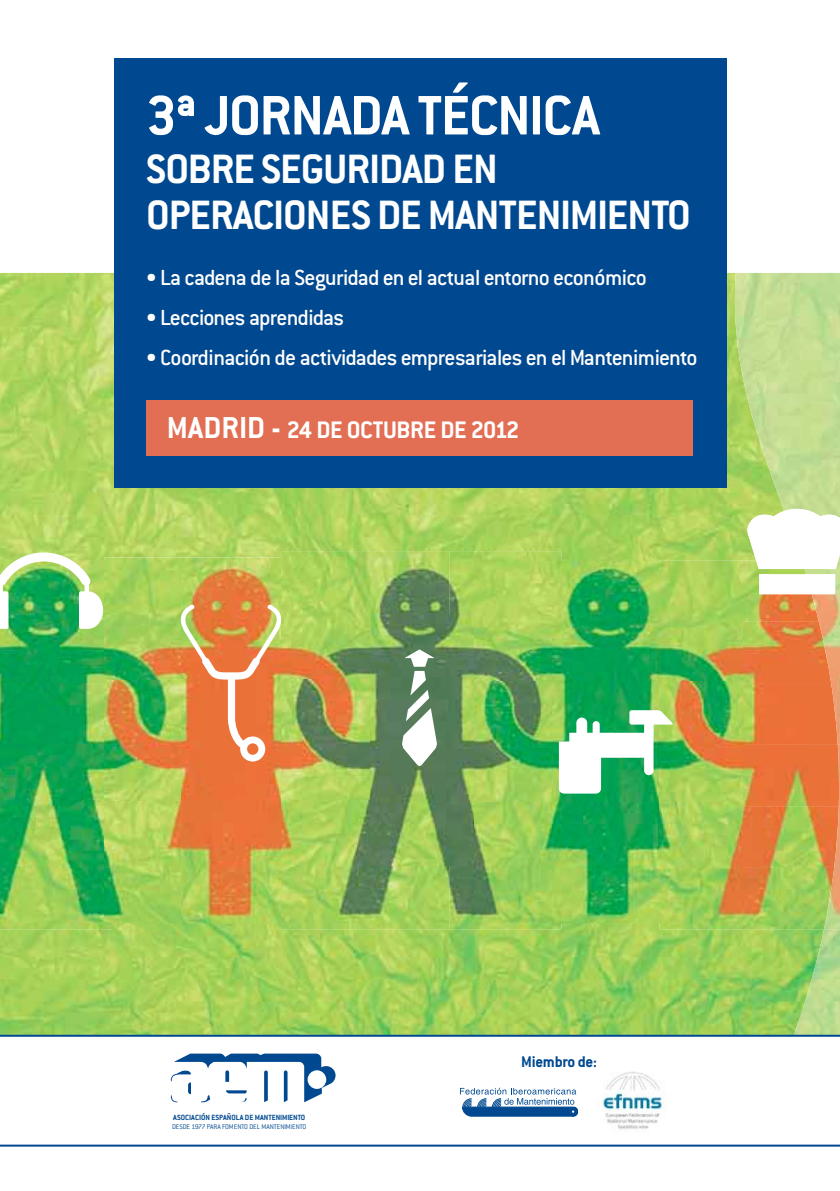
<style>
.page{position:relative;width:840px;height:1191px;background:#fff}
.page>*{position:absolute;margin:0;border:0;box-sizing:border-box;transform-origin:0 0}
.t1{font:700 61px "Conduit ITC";letter-spacing:-.02em;color:#fff}
.t2{font:700 45px/46px "Conduit ITC";letter-spacing:-.02em;color:#fff}
.t3{font:700 26.2px "Conduit ITC";letter-spacing:-.02em;color:#fff}
.t4{font:500 24px "Conduit ITC";letter-spacing:-.035em;color:#fff}
.t5{font:700 17px "Conduit ITC";letter-spacing:-.015em;color:#004990}
.t6{font:700 8.2px "Conduit ITC";color:#004990}
.t7{font:300 7.6px "Conduit ITC";letter-spacing:-.01em;color:#004990}
.s1{font-size:33.2px}
</style>
<div class="page">
<img style="left:0;top:273px;width:732px;height:761px">
<img style="left:281px;top:551px;width:280px;height:63px">
<img style="left:369px;top:614px;width:105px;height:252px">
<img style="left:281px;top:866px;width:280px;height:63px">
<img style="left:659px;top:922px;width:73px;height:7px">
<img style="left:0;top:560px;width:104px;height:307px">
<img style="left:0;top:867px;width:113px;height:62px">
<img style="left:113px;top:922px;width:67px;height:7px">
<img style="left:104px;top:557px;width:177px;height:47px">
<img style="left:180px;top:761px;width:101px;height:161px">
<img style="left:281px;top:557px;width:88px;height:365px">
<img style="left:104px;top:560px;width:76px;height:362px">
<img style="left:474px;top:561px;width:258px;height:361px">
<svg style="left:401px;top:649px;width:36px;height:117px"></svg>
<svg style="left:558px;top:710px;width:114px;height:83px"></svg>
<img style="left:0;top:552px;width:103px;height:77px">
<svg style="left:180px;top:604px;width:102px;height:157px;background:#e39156"></svg>
<img style="left:732px;top:273px;width:107px;height:761px">
<img style="left:811px;top:594px;width:28px;height:151px">
<img style="left:823px;top:744px;width:16px;height:185px">
<svg style="left:745px;top:509px;width:94px;height:85px"></svg>
<div style="left:113px;top:58px;width:613px;height:430px;background:#004990"></div>
<div style="left:146px;top:400px;width:546px;height:55px;background:#e26e54"></div>
<hr style="left:0;top:1034px;width:839px;height:2px;background:#004990">
<hr style="left:0;top:1144px;width:839px;height:2px;background:#004990">
<svg style="left:170px;top:1053px;width:165px;height:49px"></svg>
<svg style="left:460px;top:1087px;width:117px;height:29px"></svg>
<img style="left:596px;top:1071px;width:69px;height:59px">
<h1 class="t1" style="left:146px;top:80px;width:455px">3ª JORNADA TÉCNICA</h1>
<h2 class="t2" style="left:146px;top:145px;width:546px">SOBRE SEGURIDAD EN<br>OPERACIONES DE MANTENIMIENTO</h2>
<p class="t4" style="left:146px;top:264px;width:502px">• La cadena de la Seguridad en el actual entorno económico</p>
<p class="t4" style="left:146px;top:304px;width:199px">• Lecciones aprendidas</p>
<p class="t4" style="left:146px;top:344px;width:552px">• Coordinación de actividades empresariales en el Mantenimiento</p>
<p class="t3" style="left:167px;top:414px;width:354px"><span class="s1">MADRID -</span> 24 DE OCTUBRE DE 2012</p>
<p class="t6" style="left:173px;top:1112px;width:133px">ASOCIACIÓN ESPAÑOLA DE MANTENIMIENTO</p>
<p class="t7" style="left:172px;top:1122px;width:136px">DESDE 1977 PARA FOMENTO DEL MANTENIMIENTO</p>
<p class="t5" style="left:521px;top:1052px;width:77px">Miembro de:</p>
</div>
